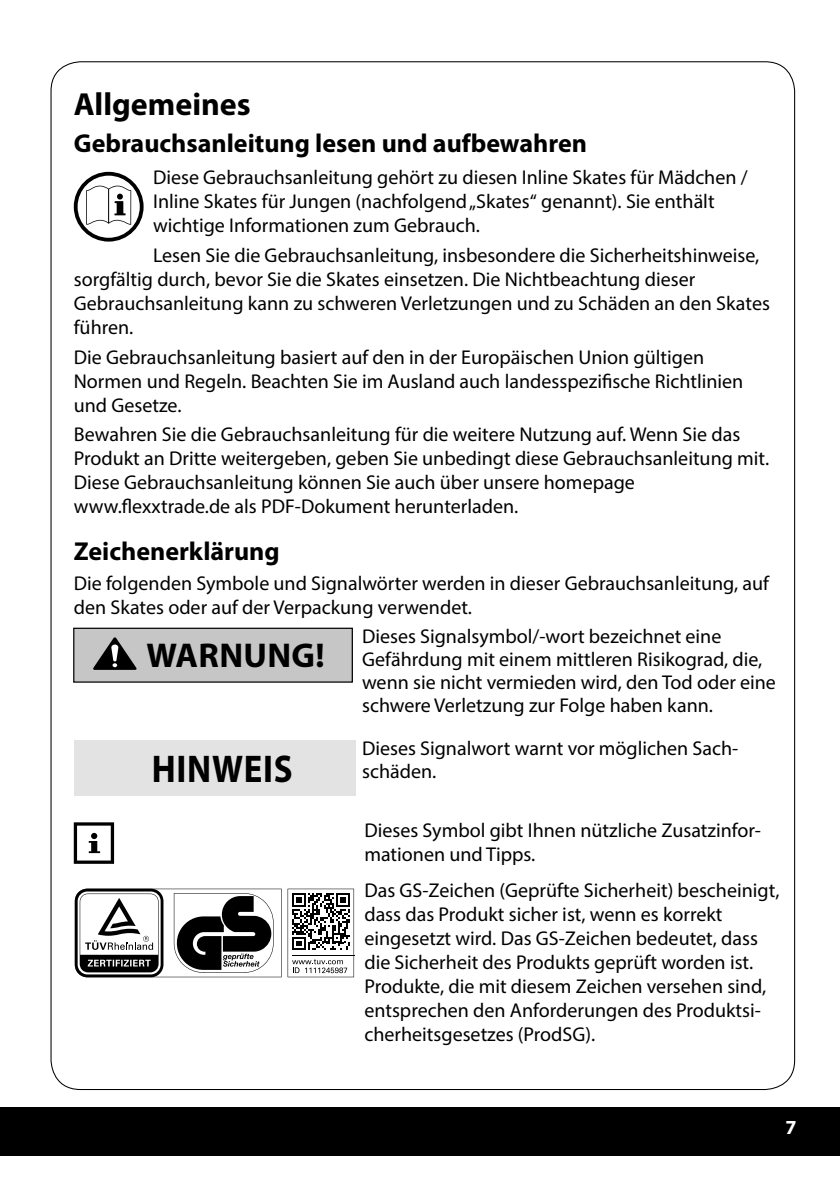
<style>
.page{position:relative;width:840px;height:1191px;background:#fff}
.page>*{position:absolute;margin:0;border:0;box-sizing:border-box;transform-origin:0 0}
.t1{font:700 38.8px "Myriad Pro";letter-spacing:.02em;color:#000;scale:.9 1}
.t2{font:700 34.6px "Myriad Pro";letter-spacing:.01em;color:#000}
.t3{font:700 32px "Myriad Pro";color:#000}
.t4{font:700 26px "Myriad Pro";color:#000}
.t5{font:20px/24px "Myriad Pro";color:#000}
.t6{font:700 20px "Myriad Pro";color:#fff}
</style>
<div class="page">
<div style="left:0;top:1107px;width:839px;height:49px;background:#000"></div>
<div style="left:74px;top:628px;width:278px;height:54px;background:#c6c6c6"></div>
<div style="left:73px;top:627px;width:280px;height:55px;border:1px solid #000"></div>
<svg style="left:93px;top:637px;width:44px;height:33px"></svg>
<div style="left:74px;top:740px;width:281px;height:55px;background:#e3e3e3"></div>
<div style="left:74px;top:172px;width:69px;height:70px;border:4px solid #000;border-radius:50%"></div>
<svg style="left:86px;top:186px;width:45px;height:39px"></svg>
<svg style="left:74px;top:822px;width:40px;height:42px"></svg>
<svg style="left:75px;top:888px;width:206px;height:89px"></svg>
<svg style="left:287px;top:888px;width:67px;height:89px"></svg>
<h3 class="t3" style="left:74px;top:83px;width:178px">Allgemeines</h3>
<h3 class="t4" style="left:74px;top:126px;width:514px">Gebrauchsanleitung lesen und aufbewahren</h3>
<p class="t5" style="left:153px;top:165px;width:595px">Diese Gebrauchsanleitung gehört zu diesen Inline Skates für Mädchen /<br>Inline Skates für Jungen (nachfolgend „Skates“ genannt). Sie enthält wichtige Informationen zum Gebrauch.</p>
<p class="t5" style="left:74px;top:243px;width:697px;text-indent:79px">Lesen Sie die Gebrauchsanleitung, insbesondere die Sicherheitshinweise, sorgfältig durch, bevor Sie die Skates einsetzen. Die Nichtbeachtung dieser Gebrauchsanleitung kann zu schweren Verletzungen und zu Schäden an den Skates führen.</p>
<p class="t5" style="left:74px;top:344px;width:670px">Die Gebrauchsanleitung basiert auf den in der Europäischen Union gültigen<br>Normen und Regeln. Beachten Sie im Ausland auch landesspezifische Richtlinien und Gesetze.</p>
<p class="t5" style="left:74px;top:422px;width:696px">Bewahren Sie die Gebrauchsanleitung für die weitere Nutzung auf. Wenn Sie das Produkt an Dritte weitergeben, geben Sie unbedingt diese Gebrauchsanleitung mit.<br>Diese Gebrauchsanleitung können Sie auch über unsere homepage www.flexxtrade.de als PDF-Dokument herunterladen.</p>
<h3 class="t4" style="left:74px;top:534px;width:207px">Zeichenerklärung</h3>
<p class="t5" style="left:74px;top:571px;width:696px">Die folgenden Symbole und Signalwörter werden in dieser Gebrauchsanleitung, auf den Skates oder auf der Verpackung verwendet.</p>
<h2 class="t2" style="left:146px;top:633px;width:180px">WARNUNG!</h2>
<p class="t5" style="left:362px;top:624px;width:415px;line-height:23px">Dieses Signalsymbol/-wort bezeichnet eine Gefährdung mit einem mittleren Risikograd, die, wenn sie nicht vermieden wird, den Tod oder eine schwere Verletzung zur Folge haben kann.</p>
<h1 class="t1" style="left:152px;top:744px;width:158px">HINWEIS</h1>
<p class="t5" style="left:362px;top:736px;width:376px;line-height:23px">Dieses Signalwort warnt vor möglichen Sach&shy;schäden.</p>
<p class="t5" style="left:364px;top:818px;width:398px">Dieses Symbol gibt Ihnen nützliche Zusatzinfor&shy;mationen und Tipps.</p>
<p class="t5" style="left:364px;top:878px;width:416px">Das GS-Zeichen (Geprüfte Sicherheit) bescheinigt, dass das Produkt sicher ist, wenn es korrekt eingesetzt wird. Das GS-Zeichen bedeutet, dass die Sicherheit des Produkts geprüft worden ist.<br>Produkte, die mit diesem Zeichen versehen sind, entsprechen den Anforderungen des Produktsi&shy;cherheitsgesetzes (ProdSG).</p>
<p class="t6" style="left:785px;top:1114px;width:13px">7</p>
</div>
